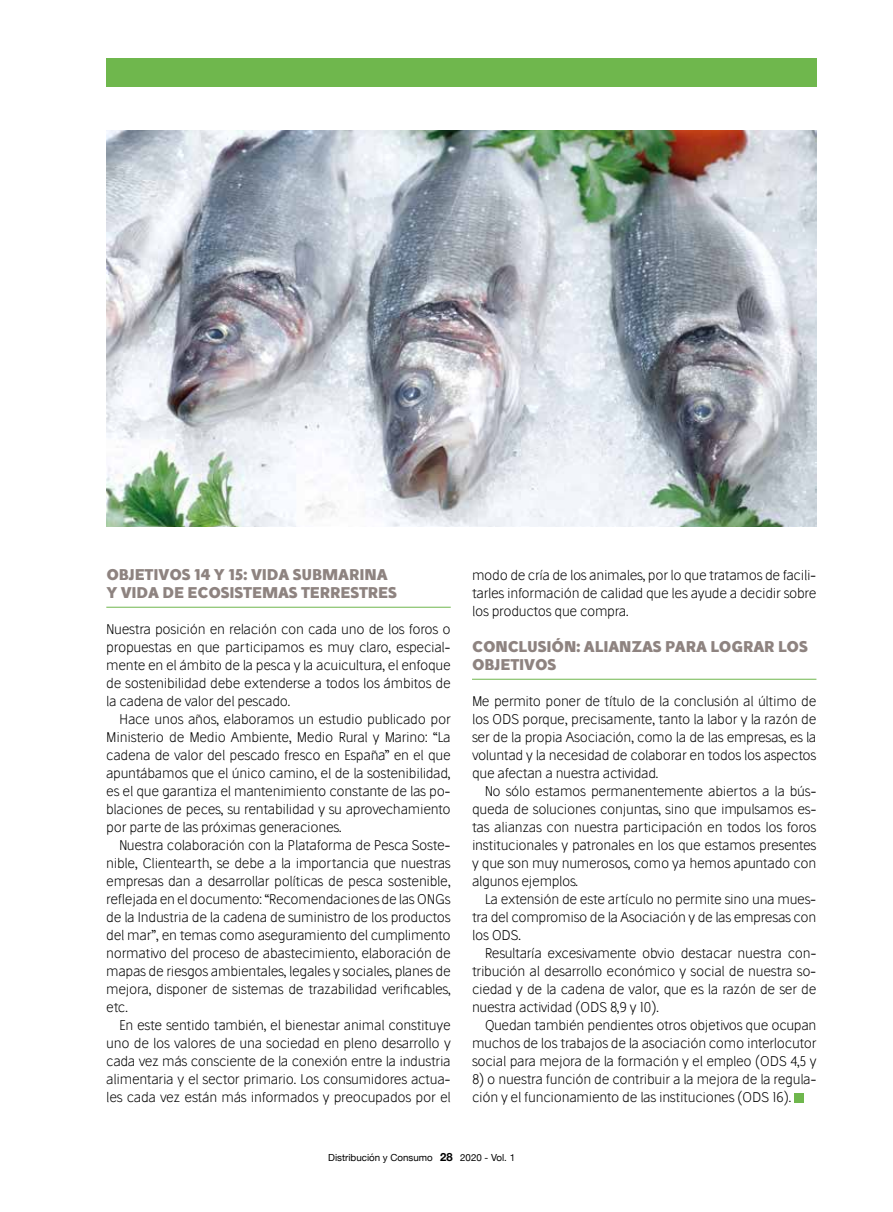
<style>
.page{position:relative;width:893px;height:1212px;background:#fff}
.page>*{position:absolute;margin:0;border:0;box-sizing:border-box;transform-origin:0 0}
.t1{font:700 15px/18px "Stilu";letter-spacing:-.01em;color:#8e8380}
.t2{font:300 13.5px/18px "Stilu";letter-spacing:-.02em;color:#000;text-align:justify}
.t3{font:9.75px "Helvetica Neue";color:#000}
.s1{font-weight:700;font-size:11.25px}
</style>
<div class="page">
<hr style="left:106px;top:607px;width:345px;height:1px;background:#6fb74d">
<hr style="left:472px;top:679px;width:344px;height:1px;background:#6fb74d">
<div style="left:794px;top:1093px;width:10px;height:9px;background:#6fb74d"></div>
<img style="left:106px;top:130px;width:710px;height:396px">
<div style="left:106px;top:58px;width:710px;height:29px;background:#6fb74d"></div>
<p class="t1" style="left:106px;top:565px;width:292px">OBJETIVOS 14 Y 15: VIDA SUBMARINA<br>Y VIDA DE ECOSISTEMAS TERRESTRES</p>
<p class="t2" style="left:106px;top:620px;width:346px">Nuestra posición en relación con cada uno de los foros o propuestas en que participamos es muy claro, especial&shy;mente en el ámbito de la pesca y la acuicultura, el enfoque de sostenibilidad debe extenderse a todos los ámbitos de la cadena de valor del pescado.</p>
<p class="t2" style="left:106px;top:710px;width:346px;text-indent:13px">Hace unos años, elaboramos un estudio publicado por Ministerio de Medio Ambiente, Medio Rural y Marino: “La cadena de valor del pescado fresco en España” en el que apuntábamos que el único camino, el de la sostenibilidad, es el que garantiza el mantenimiento constante de las po&shy;blaciones de peces, su rentabilidad y su aprovechamiento por parte de las próximas generaciones.</p>
<p class="t2" style="left:106px;top:836px;width:346px;text-indent:13px">Nuestra colaboración con la Plataforma de Pesca Soste&shy;nible, Clientearth, se debe a la importancia que nuestras empresas dan a desarrollar políticas de pesca sostenible, reflejada en el documento: “Recomendaciones de las ONGs de la Industria de la cadena de suministro de los productos del mar”, en temas como aseguramiento del cumplimento normativo del proceso de abastecimiento, elaboración de mapas de riesgos ambientales, legales y sociales, planes de mejora, disponer de sistemas de trazabilidad verificables, etc.</p>
<p class="t2" style="left:106px;top:1016px;width:346px;text-indent:13px">En este sentido también, el bienestar animal constituye uno de los valores de una sociedad en pleno desarrollo y cada vez más consciente de la conexión entre la industria alimentaria y el sector primario. Los consumidores actua&shy;les cada vez están más informados y preocupados por el</p>
<p class="t2" style="left:472px;top:566px;width:346px">modo de cría de los animales, por lo que tratamos de facili&shy;tarles información de calidad que les ayude a decidir sobre los productos que compra.</p>
<p class="t1" style="left:472px;top:637px;width:337px">CONCLUSIÓN: ALIANZAS PARA LOGRAR LOS<br>OBJETIVOS</p>
<p class="t2" style="left:472px;top:692px;width:346px">Me permito poner de título de la conclusión al último de los ODS porque, precisamente, tanto la labor y la razón de ser de la propia Asociación, como la de las empresas, es la voluntad y la necesidad de colaborar en todos los aspectos que afectan a nuestra actividad.</p>
<p class="t2" style="left:472px;top:782px;width:346px;text-indent:13px">No sólo estamos permanentemente abiertos a la bús&shy;queda de soluciones conjuntas, sino que impulsamos es&shy;tas alianzas con nuestra participación en todos los foros institucionales y patronales en los que estamos presentes y que son muy numerosos, como ya hemos apuntado con algunos ejemplos.</p>
<p class="t2" style="left:472px;top:890px;width:346px;text-indent:13px">La extensión de este artículo no permite sino una mues&shy;tra del compromiso de la Asociación y de las empresas con los ODS.</p>
<p class="t2" style="left:472px;top:944px;width:346px;text-indent:13px">Resultaría excesivamente obvio destacar nuestra con&shy;tribución al desarrollo económico y social de nuestra so&shy;ciedad y de la cadena de valor, que es la razón de ser de nuestra actividad (ODS 8,9 y 10).</p>
<p class="t2" style="left:472px;top:1016px;width:346px;text-indent:13px">Quedan también pendientes otros objetivos que ocupan muchos de los trabajos de la asociación como interlocutor social para mejora de la formación y el empleo (ODS 4,5 y</p>
<p class="t2" style="left:472px;top:1070px;width:346px">8) o nuestra función de contribuir a la mejora de la regula&shy;ción y el funcionamiento de las instituciones (ODS 16).</p>
<p class="t3" style="left:328px;top:1150px;width:188px">Distribución y Consumo <span class="s1">28</span> 2020 - Vol. 1</p>
</div>
